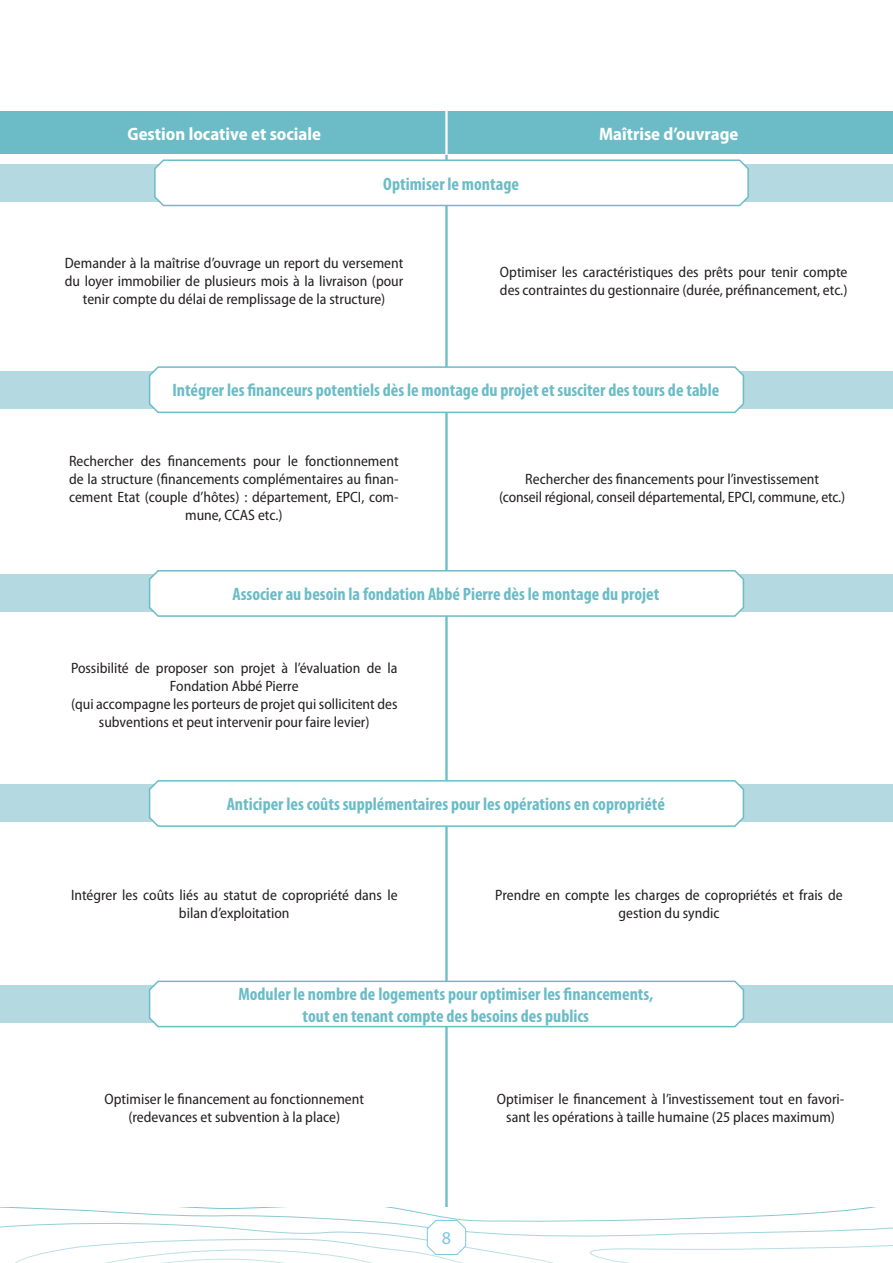
<style>
.page{position:relative;width:893px;height:1263px;background:#fff}
.page>*{position:absolute;margin:0;border:0;box-sizing:border-box;transform-origin:0 0}
.t1{font:700 condensed 18px/21.6px "Myriad Pro";color:#6bbcc7;text-align:center}
.t2{font:700 semi-condensed 18px "Myriad Pro";color:#fff}
.t3{font:18px "Myriad Pro";color:#7cc6df}
.t4{font:semi-condensed 15px/18px "Myriad Pro";color:#231f20;text-align:center}
</style>
<div class="page">
<hr style="left:447px;top:144px;width:1px;height:1063px;background:#6bbcc7">
<hr style="left:446px;top:144px;width:1px;height:1063px;background:#6bbcc7">
<div style="left:0;top:785px;width:893px;height:37px;background:#b4d9e0"></div>
<svg style="left:148px;top:779px;width:597px;height:49px"></svg>
<div style="left:0;top:985px;width:893px;height:37px;background:#b4d9e0"></div>
<svg style="left:148px;top:979px;width:597px;height:49px;background:#f5fafb"></svg>
<div style="left:0;top:575px;width:893px;height:37px;background:#b4d9e0"></div>
<svg style="left:148px;top:569px;width:597px;height:48px"></svg>
<div style="left:0;top:371px;width:893px;height:37px;background:#b4d9e0"></div>
<svg style="left:148px;top:365px;width:597px;height:49px;background:#f5fafb"></svg>
<div style="left:0;top:164px;width:893px;height:37px;background:#b4d9e0"></div>
<svg style="left:153px;top:158px;width:597px;height:49px;background:#f5fafb"></svg>
<div style="left:0;top:112px;width:449px;height:42px;background:#6bbcc7"></div>
<div style="left:444px;top:112px;width:449px;height:42px;background:#6bbcc7"></div>
<hr style="left:447px;top:99px;width:1px;height:56px;background:#fff">
<hr style="left:446px;top:99px;width:1px;height:56px;background:#fff">
<svg style="left:0;top:1207px;width:893px;height:56px"></svg>
<svg style="left:427px;top:1219px;width:39px;height:36px"></svg>
<p class="t2" style="left:127px;top:122px;width:195px">Gestion locative et sociale</p>
<p class="t2" style="left:599px;top:122px;width:141px">Maîtrise d’ouvrage</p>
<p class="t1" style="left:383px;top:172px;width:137px">Optimiser le montage</p>
<p class="t4" style="left:65px;top:253px;width:340px">Demander à la maîtrise d’ouvrage un report du versement du loyer immobilier de plusieurs mois à la livraison (pour tenir compte du délai de remplissage de la structure)</p>
<p class="t4" style="left:500px;top:262px;width:349px;text-align:left">Optimiser les caractéristiques des prêts pour tenir compte des contraintes du gestionnaire (durée, préfinancement, etc.)</p>
<p class="t1" style="left:172px;top:379px;width:548px">Intégrer les financeurs potentiels dès le montage du projet et susciter des tours de table</p>
<p class="t4" style="left:69px;top:452px;width:331px">Rechercher des financements pour le fonctionnement de la structure (financements complémentaires au finan&shy;cement Etat (couple d’hôtes) : département, EPCI, com&shy;mune, CCAS etc.)</p>
<p class="t4" style="left:499px;top:470px;width:348px">Rechercher des financements pour l’investissement<br>(conseil régional, conseil départemental, EPCI, commune, etc.)</p>
<p class="t1" style="left:232px;top:583px;width:428px">Associer au besoin la fondation Abbé Pierre dès le montage du projet</p>
<p class="t4" style="left:71px;top:659px;width:328px">Possibilité de proposer son projet à l’évaluation de la Fondation Abbé Pierre<br>(qui accompagne les porteurs de projet qui sollicitent des subventions et peut intervenir pour faire levier)</p>
<p class="t1" style="left:227px;top:793px;width:440px">Anticiper les coûts supplémentaires pour les opérations en copropriété</p>
<p class="t4" style="left:71px;top:885px;width:328px">Intégrer les coûts liés au statut de copropriété dans le bilan d’exploitation</p>
<p class="t4" style="left:495px;top:885px;width:349px">Prendre en compte les charges de copropriétés et frais de gestion du syndic</p>
<p class="t1" style="left:238px;top:983px;width:416px">Moduler le nombre de logements pour optimiser les financements, tout en tenant compte des besoins des publics</p>
<p class="t4" style="left:105px;top:1089px;width:261px">Optimiser le financement au fonctionnement (redevances et subvention à la place)</p>
<p class="t4" style="left:497px;top:1089px;width:349px">Optimiser le financement à l’investissement tout en favori&shy;sant les opérations à taille humaine (25 places maximum)</p>
<p class="t3" style="left:442px;top:1227px;width:11px">8</p>
</div>
